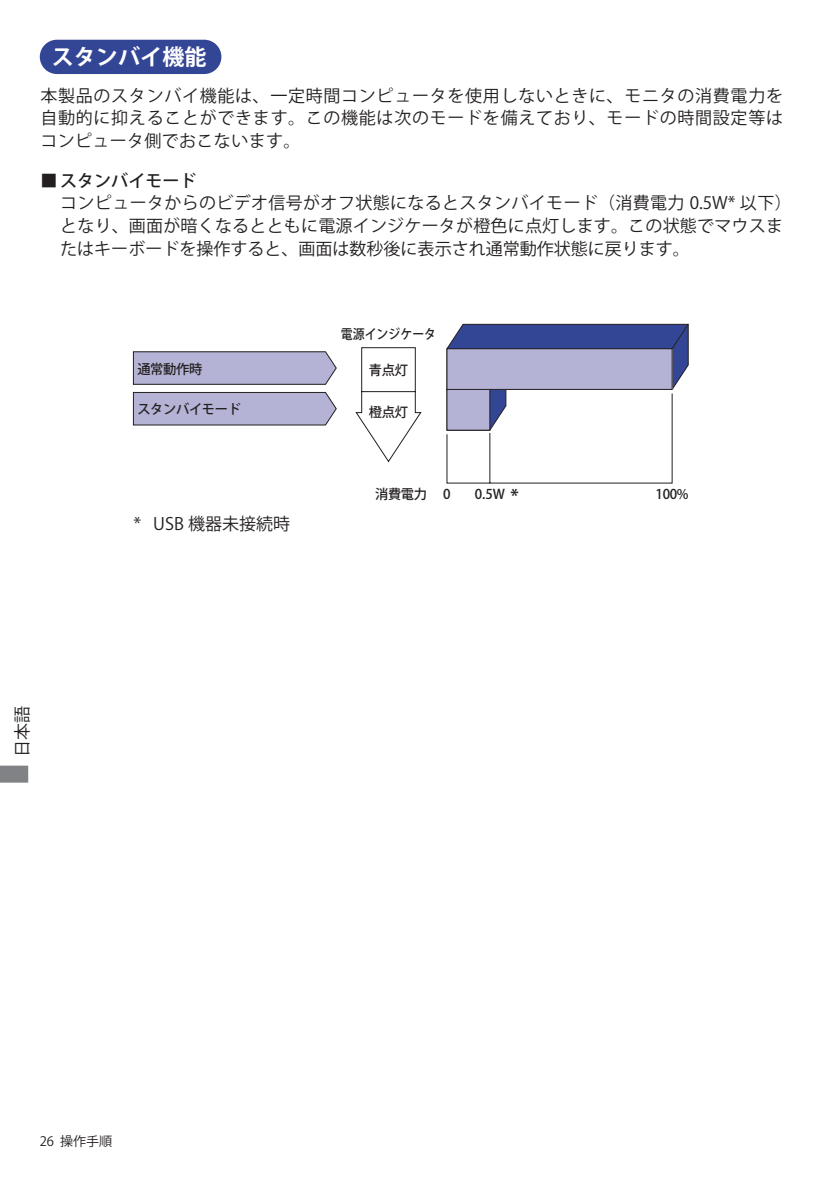
<style>
.page{position:relative;width:840px;height:1191px;background:#fff}
.page>*{position:absolute;margin:0;border:0;box-sizing:border-box;transform-origin:0 0}
.t1{font:700 22px "Koz Go Pro";letter-spacing:.005em;color:#fff}
.t2{font:17px/22.6px "Koz Go Pro";letter-spacing:.01em;color:#231f20;text-align:justify}
.t3{font:700 17px "Koz Go Pro";color:#231f20}
.t4{font:13.4px "Koz Go Pro Medium 90 msp RKSJ H";letter-spacing:-.025em;color:#231f20}
.t5{font:13.4px "Koz Go Pro Medium 90 msp RKSJ H";color:#231f20;scale:.89 1}
.t6{font:13px "Koz Go Pro";color:#231f20}
.s1{font-weight:500}
</style>
<div class="page">
<svg style="left:0;top:765px;width:28px;height:17px"></svg>
<div style="left:41px;top:41px;width:179px;height:32px;background:#334595;border-radius:16px"></div>
<div style="left:40px;top:40px;width:181px;height:34px;border:2px solid #334595;border-radius:16px"></div>
<svg style="left:446px;top:324px;width:242px;height:159px"></svg>
<svg style="left:132px;top:347px;width:290px;height:116px"></svg>
<p class="t1" style="left:52px;top:43px;width:156px">スタンバイ機能</p>
<p class="t2" style="left:40px;top:84px;width:743px">本製品のスタンバイ機能は、一定時間コンピュータを使用しないときに、モニタの消費電力を自動的に抑えることができます。この機能は次のモードを備えており、モードの時間設定等はコンピュータ側でおこないます。</p>
<p class="t2" style="left:60px;top:169px;width:732px;text-align:left;text-indent:-20px">■ <span class="s1">スタンバイモード<br></span>コンピュータからのビデオ信号がオフ状態になるとスタンバイモード（消費電力 0.5W* 以下）となり、画面が暗くなるとともに電源インジケータが橙色に点灯します。この状態でマウスまたはキーボードを操作すると、画面は数秒後に表示され通常動作状態に戻ります。</p>
<p class="t4" style="left:137px;top:360px;width:66px">通常動作時</p>
<p class="t4" style="left:137px;top:400px;width:105px">スタンバイモード</p>
<p class="t2" style="left:133px;top:513px;width:158px">* USB 機器未接続時</p>
<p class="t5" style="left:340px;top:325px;width:108px">電源インジケータ</p>
<p class="t4" style="left:369px;top:361px;width:41px">青点灯</p>
<p class="t4" style="left:369px;top:403px;width:41px">橙点灯</p>
<p class="t4" style="left:375px;top:485px;width:77px">消費電力 0</p>
<p class="t4" style="left:474px;top:485px;width:32px">0.5W</p>
<p class="t4" style="left:655px;top:485px;width:34px">100%</p>
<p class="t3" style="left:510px;top:485px;width:10px">*</p>
<p class="t2" style="left:11px;top:757px;width:52px;rotate:-90deg">日本語</p>
<p class="t6" style="left:40px;top:1132px;width:74px">26 操作手順</p>
</div>
